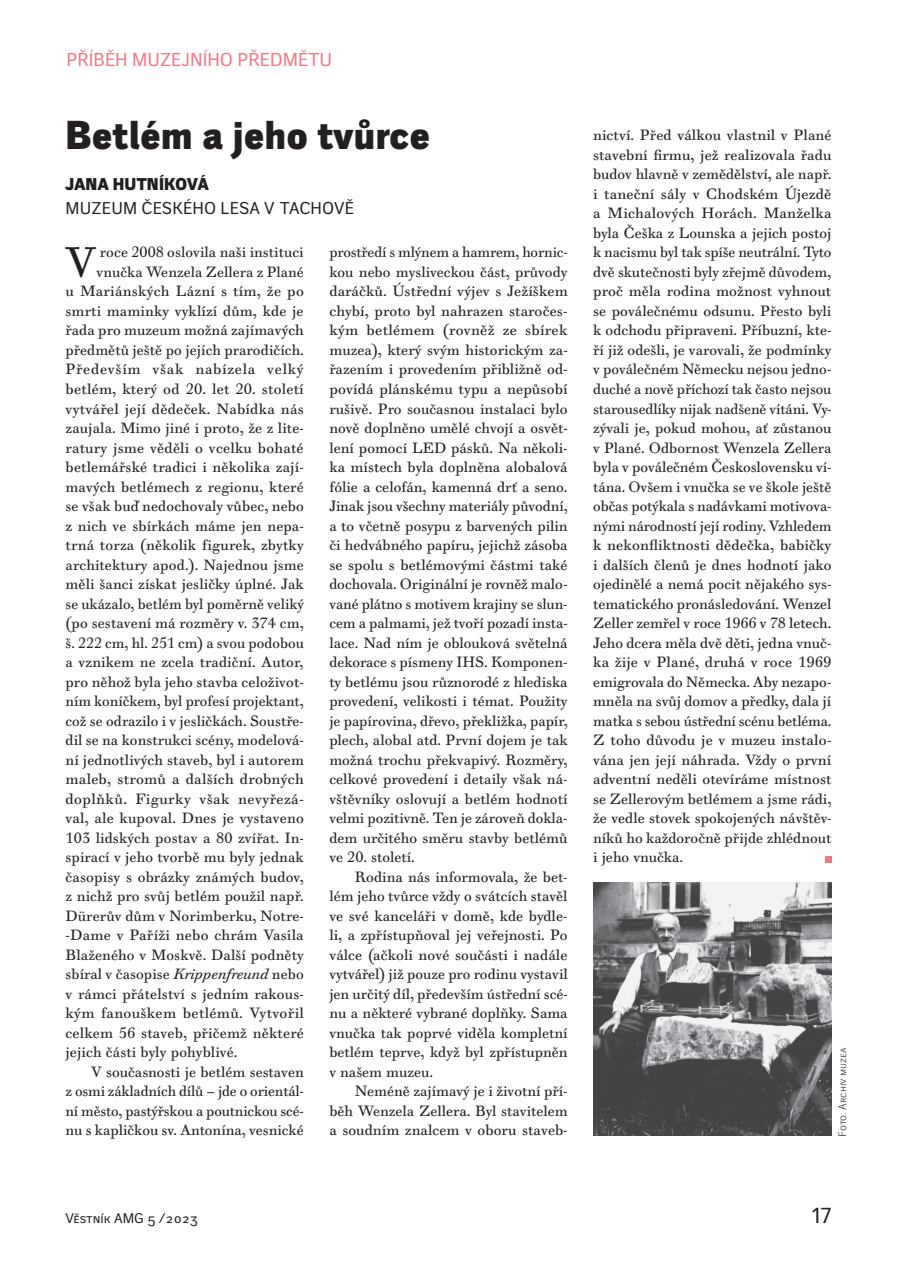
<style>
.page{position:relative;width:897px;height:1267px;background:#fff}
.page>*{position:absolute;margin:0;border:0;box-sizing:border-box;transform-origin:0 0}
.t1{font:40.8px "Walbaum 10 Pro";color:#231f20}
.t2{font:900 39px "Walbaum Grotesk";color:#231f20}
.t3{font:21px "Walbaum Grotesk Text";color:#231f20}
.t4{font:18px "Walbaum Grotesk Text";color:#f27784}
.t5{font:16.5px "Walbaum Grotesk Text";letter-spacing:.01em;color:#231f20}
.t6{font:900 16.5px "Walbaum Grotesk";letter-spacing:.01em;color:#231f20}
.t7{font:14.25px/19.5px "Walbaum 10 Pro";letter-spacing:.01em;color:#231f20;text-align:justify}
.t8{font:14.25px "Walbaum 10 Pro";letter-spacing:-.01em;color:#231f20}
.t9{font:14.25px "Walbaum 10 Pro";letter-spacing:.03em;color:#231f20}
.t10{font:14.25px "Walbaum 10 Pro";letter-spacing:.05em;color:#231f20}
.t11{font:13.5px "Walbaum Grotesk Text";color:#231f20}
.t12{font:10.5px "Walbaum Grotesk";color:#231f20}
.s1{font-style:italic}
</style>
<div class="page">
<img style="left:593px;top:882px;width:238px;height:253px">
<svg style="left:825px;top:856px;width:6px;height:6px"></svg>
<p class="t4" style="left:66px;top:49px;width:267px">PŘÍBĚH M UZEJ NÍHO PŘEDM ĚTU</p>
<h2 class="t2" style="left:66px;top:112px;width:366px">Betlém a jeho tvůrce</h2>
<p class="t6" style="left:66px;top:174px;width:22px">JANA</p>
<p class="t6" style="left:113px;top:174px;width:24px">HUTN</p>
<p class="t6" style="left:159px;top:174px;width:41px">ÍKOVÁ</p>
<p class="t5" style="left:66px;top:199px;width:26px">MUZEU</p>
<p class="t5" style="left:123px;top:199px;width:61px">M ČESKÉHO</p>
<p class="t5" style="left:220px;top:199px;width:91px">LESA V TACHO</p>
<p class="t5" style="left:334px;top:199px;width:19px">VĚ</p>
<h1 class="t1" style="left:66px;top:235px;width:32px">V</h1>
<p class="t7" style="left:100px;top:243px;width:205px">roce 2008 oslovila naši instituci</p>
<p class="t7" style="left:97px;top:262px;width:209px">vnučka Wenzela Zellera z Plané</p>
<p class="t7" style="left:66px;top:282px;width:240px">u Mariánských Lázní s tím, že po</p>
<p class="t7" style="left:66px;top:301px;width:239px">smrti maminky vyklízí dům, kde je</p>
<p class="t7" style="left:66px;top:321px;width:240px">řada pro muzeum možná zajímavých</p>
<p class="t7" style="left:66px;top:340px;width:240px">předmětů ještě po jejích prarodičích.</p>
<p class="t10" style="left:66px;top:360px;width:239px">Především však nabízela velký</p>
<p class="t7" style="left:66px;top:379px;width:240px">betlém, který od 20. let 20. století</p>
<p class="t7" style="left:66px;top:399px;width:240px">vytvářel její dědeček. Nabídka nás</p>
<p class="t7" style="left:66px;top:418px;width:240px">zaujala. Mimo jiné i proto, že z lite-</p>
<p class="t7" style="left:66px;top:438px;width:239px">ratury jsme věděli o vcelku bohaté</p>
<p class="t7" style="left:66px;top:457px;width:239px">betlemářské tradici i několika zají-</p>
<p class="t7" style="left:66px;top:477px;width:240px">mavých betlémech z regionu, které</p>
<p class="t7" style="left:66px;top:496px;width:240px">se však buď nedochovaly vůbec, nebo</p>
<p class="t7" style="left:66px;top:516px;width:240px">z nich ve sbírkách máme jen nepa-</p>
<p class="t7" style="left:66px;top:535px;width:240px">trná torza (několik figurek, zbytky</p>
<p class="t7" style="left:66px;top:555px;width:240px">architektury apod.). Najednou jsme</p>
<p class="t7" style="left:66px;top:574px;width:240px">měli šanci získat jesličky úplné. Jak</p>
<p class="t7" style="left:66px;top:594px;width:240px">se ukázalo, betlém byl poměrně veliký</p>
<p class="t7" style="left:66px;top:613px;width:240px">(po sestavení má rozměry v. 374 cm,</p>
<p class="t7" style="left:66px;top:633px;width:240px">š. 222 cm, hl. 251 cm) a svou podobou</p>
<p class="t7" style="left:66px;top:652px;width:239px">a vznikem ne zcela tradiční. Autor,</p>
<p class="t7" style="left:66px;top:672px;width:240px">pro něhož byla jeho stavba celoživot-</p>
<p class="t7" style="left:66px;top:691px;width:240px">ním koníčkem, byl profesí projektant,</p>
<p class="t7" style="left:66px;top:711px;width:240px">což se odrazilo i v jesličkách. Soustře-</p>
<p class="t7" style="left:66px;top:730px;width:240px">dil se na konstrukci scény, modelová-</p>
<p class="t7" style="left:66px;top:750px;width:240px">ní jednotlivých staveb, byl i autorem</p>
<p class="t7" style="left:66px;top:769px;width:240px">maleb, stromů a dalších drobných</p>
<p class="t9" style="left:66px;top:789px;width:240px">doplňků. Figurky však nevyřezá-</p>
<p class="t7" style="left:66px;top:808px;width:240px">val, ale kupoval. Dnes je vystaveno</p>
<p class="t7" style="left:66px;top:828px;width:240px">103 lidských postav a 80 zvířat. In-</p>
<p class="t7" style="left:66px;top:847px;width:240px">spirací v jeho tvorbě mu byly jednak</p>
<p class="t7" style="left:66px;top:867px;width:240px">časopisy s obrázky známých budov,</p>
<p class="t7" style="left:66px;top:886px;width:240px">z nichž pro svůj betlém použil např.</p>
<p class="t7" style="left:66px;top:906px;width:240px">Dürerův dům v Norimberku, Notre-</p>
<p class="t7" style="left:66px;top:925px;width:240px">-Dame v Paříži nebo chrám Vasila</p>
<p class="t7" style="left:66px;top:945px;width:240px">Blaženého v Moskvě. Další podněty</p>
<p class="t7" style="left:66px;top:964px;width:240px">sbíral v časopise <span class="s1">Krippenfreund</span> nebo</p>
<p class="t7" style="left:66px;top:984px;width:240px">v rámci přátelství s jedním rakous-</p>
<p class="t7" style="left:66px;top:1003px;width:240px">kým fanouškem betlémů. Vytvořil</p>
<p class="t7" style="left:66px;top:1023px;width:240px">celkem 56 staveb, přičemž některé</p>
<p class="t7" style="left:66px;top:1042px;width:173px">jejich části byly pohyblivé.</p>
<p class="t7" style="left:91px;top:1062px;width:214px">V současnosti je betlém sestaven</p>
<p class="t8" style="left:66px;top:1081px;width:240px">z osmi základních dílů – jde o orientál-</p>
<p class="t8" style="left:66px;top:1101px;width:240px">ní město, pastýřskou a poutnickou scé-</p>
<p class="t7" style="left:66px;top:1120px;width:240px">nu s kapličkou sv. Antonína, vesnické</p>
<p class="t7" style="left:329px;top:243px;width:240px">prostředí s mlýnem a hamrem, hornic&shy;kou nebo mysliveckou část, průvody daráčků. Ústřední výjev s Ježíškem chybí, proto byl nahrazen staročes&shy;kým betlémem (rovněž ze sbírek muzea), který svým historickým za&shy;řazením i provedením přibližně od&shy;povídá plánskému typu a nepůsobí rušivě. Pro současnou instalaci bylo nově doplněno umělé chvojí a osvět&shy;lení pomocí LED pásků. Na několi&shy;ka místech byla doplněna alobalová fólie a celofán, kamenná drť a seno.<br>Jinak jsou všechny materiály původní, a to včetně posypu z barvených pilin či hedvábného papíru, jejichž zásoba se spolu s betlémovými částmi také dochovala. Originální je rovněž malo&shy;vané plátno s motivem krajiny se slun&shy;cem a palmami, jež tvoří pozadí insta&shy;lace. Nad ním je oblouková světelná dekorace s písmeny IHS. Komponen&shy;ty betlému jsou různorodé z hlediska provedení, velikosti i témat. Použity je papírovina, dřevo, překližka, papír, plech, alobal atd. První dojem je tak možná trochu překvapivý. Rozměry, celkové provedení i detaily však ná&shy;vštěvníky oslovují a betlém hodnotí velmi pozitivně. Ten je zároveň dokla&shy;dem určitého směru stavby betlémů ve 20. století.</p>
<p class="t7" style="left:329px;top:867px;width:240px;text-indent:26px">Rodina nás informovala, že bet&shy;lém jeho tvůrce vždy o svátcích stavěl ve své kanceláři v domě, kde bydle&shy;li, a zpřístupňoval jej veřejnosti. Po válce (ačkoli nové součásti i nadále vytvářel) již pouze pro rodinu vystavil jen určitý díl, především ústřední scé&shy;nu a některé vybrané doplňky. Sama vnučka tak poprvé viděla kompletní betlém teprve, když byl zpřístupněn v našem muzeu.</p>
<p class="t7" style="left:329px;top:1081px;width:240px;text-indent:26px">Neméně zajímavý je i životní pří&shy;běh Wenzela Zellera. Byl stavitelem a soudním znalcem v oboru staveb-</p>
<p class="t7" style="left:593px;top:126px;width:240px">nictví. Před válkou vlastnil v Plané stavební firmu, jež realizovala řadu budov hlavně v zemědělství, ale např. i taneční sály v Chodském Újezdě a Michalových Horách. Manželka byla Češka z Lounska a jejich postoj k nacismu byl tak spíše neutrální. Tyto dvě skutečnosti byly zřejmě důvodem, proč měla rodina možnost vyhnout se poválečnému odsunu. Přesto byli k odchodu připraveni. Příbuzní, kte&shy;ří již odešli, je varovali, že podmínky v poválečném Německu nejsou jedno&shy;duché a nově příchozí tak často nejsou starousedlíky nijak nadšeně vítáni. Vy&shy;zývali je, pokud mohou, ať zůstanou v Plané. Odbornost Wenzela Zellera byla v poválečném Československu ví&shy;tána. Ovšem i vnučka se ve škole ještě občas potýkala s nadávkami motivova&shy;nými národností její rodiny. Vzhledem k nekonfliktnosti dědečka, babičky i dalších členů je dnes hodnotí jako ojedinělé a nemá pocit nějakého sys&shy;tematického pronásledování. Wenzel Zeller zemřel v roce 1966 v 78 letech.<br>Jeho dcera měla dvě děti, jedna vnuč&shy;ka žije v Plané, druhá v roce 1969 emigrovala do Německa. Aby nezapo&shy;mněla na svůj domov a předky, dala jí matka s sebou ústřední scénu betléma.<br>Z toho důvodu je v muzeu instalo&shy;vána jen její náhrada. Vždy o první adventní neděli otevíráme místnost se Zellerovým betlémem a jsme rádi, že vedle stovek spokojených návštěv&shy;níků ho každoročně přijde zhlédnout i jeho vnučka.</p>
<p class="t12" style="left:836px;top:1136px;width:90px;rotate:-90deg">Foto: Archiv muzea</p>
<p class="t11" style="left:66px;top:1210px;width:134px">VĚSTNÍK AMG 5 /2023</p>
<h3 class="t3" style="left:811px;top:1203px;width:22px">17</h3>
</div>
